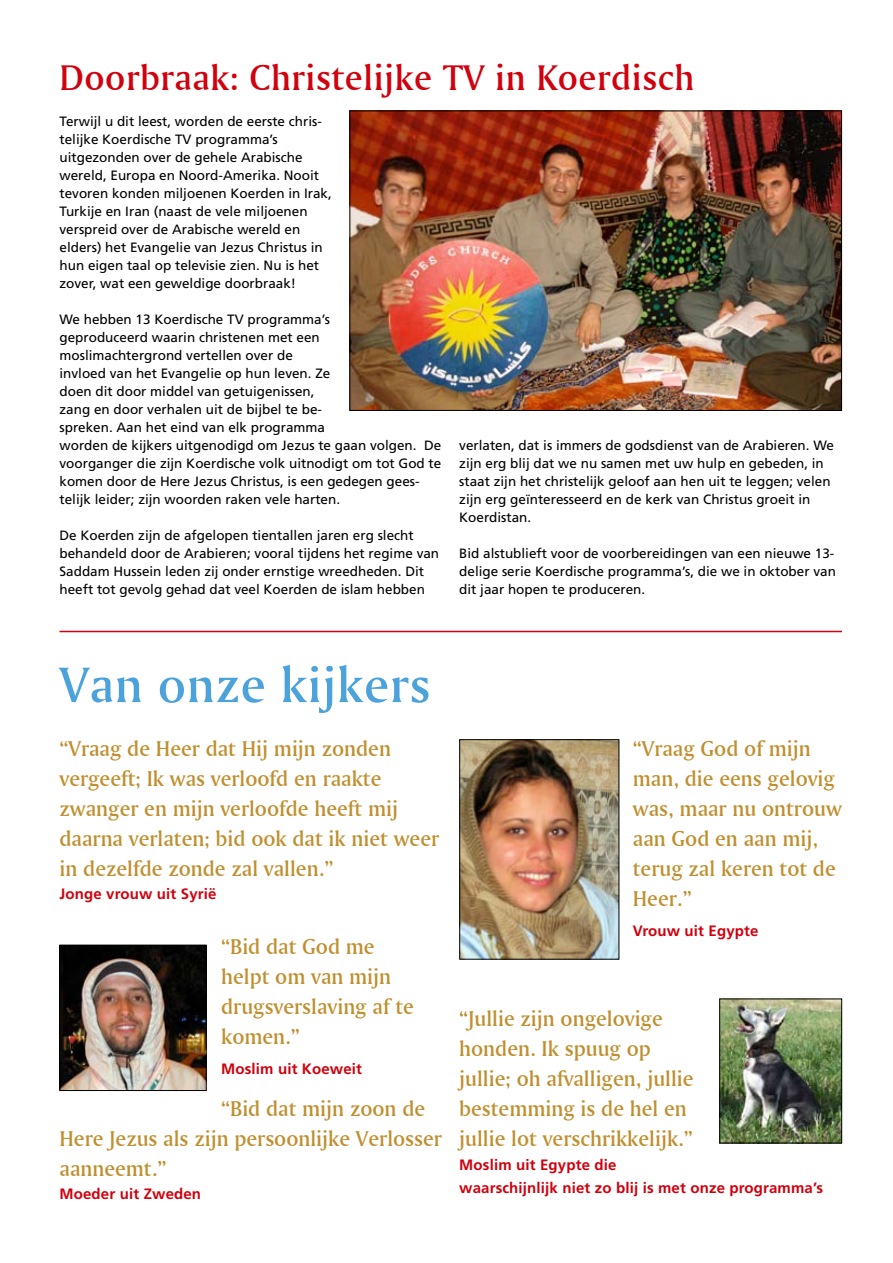
<style>
.page{position:relative;width:893px;height:1263px;background:#fff}
.page>*{position:absolute;margin:0;border:0;box-sizing:border-box;transform-origin:0 0}
.t1{font:52.5px "Amerigo BT Medium A";letter-spacing:.015em;color:#4ca3db}
.t2{font:37.5px "Amerigo BT Medium A";letter-spacing:.015em;color:#d1010e}
.t3{font:22.5px/30px "Amerigo BT Medium A";color:#c08f2f}
.t4{font:700 15px/22.5px "Frutiger";letter-spacing:.01em;color:#d1010e}
.t5{font:13.5px/18px "Frutiger";color:#000}
</style>
<div class="page">
<img style="left:351px;top:113px;width:489px;height:296px">
<div style="left:349px;top:111px;width:493px;height:300px;border:1px solid #000"></div>
<hr style="left:60px;top:631px;width:782px;height:1px;background:#d1010e">
<img style="left:461px;top:741px;width:156px;height:217px">
<div style="left:459px;top:739px;width:160px;height:221px;border:1px solid #000"></div>
<img style="left:62px;top:947px;width:142px;height:142px">
<div style="left:60px;top:945px;width:146px;height:146px;border:1px solid #000"></div>
<img style="left:721px;top:1001px;width:119px;height:140px">
<div style="left:719px;top:999px;width:123px;height:144px;border:1px solid #000"></div>
<h2 class="t2" style="left:60px;top:55px;width:636px">Doorbraak: Christelijke TV in Koerdisch</h2>
<p class="t5" style="left:60px;top:112px;width:274px">Terwijl u dit leest, worden de eerste chris&shy;telijke Koerdische TV programma’s uitgezonden over de gehele Arabische wereld, Europa en Noord-Amerika. Nooit tevoren konden miljoenen Koerden in Irak, Turkije en Iran (naast de vele miljoenen verspreid over de Arabische wereld en elders) het Evangelie van Jezus Christus in hun eigen taal op televisie zien. Nu is het zover, wat een geweldige doorbraak!</p>
<p class="t5" style="left:60px;top:310px;width:383px">We hebben 13 Koerdische TV programma’s<br>geproduceerd waarin christenen met een moslimachtergrond vertellen over de<br>invloed van het Evangelie op hun leven. Ze<br>doen dit door middel van getuigenissen,<br>zang en door verhalen uit de bijbel te be-<br>spreken. Aan het eind van elk programma<br>worden de kijkers uitgenodigd om Jezus te gaan volgen. De voorganger die zijn Koerdische volk uitnodigt om tot God te komen door de Here Jezus Christus, is een gedegen gees&shy;telijk leider; zijn woorden raken vele harten.</p>
<p class="t5" style="left:60px;top:526px;width:381px">De Koerden zijn de afgelopen tientallen jaren erg slecht behandeld door de Arabieren; vooral tijdens het regime van Saddam Hussein leden zij onder ernstige wreedheden. Dit heeft tot gevolg gehad dat veel Koerden de islam hebben</p>
<p class="t5" style="left:459px;top:436px;width:376px">verlaten, dat is immers de godsdienst van de Arabieren. We zijn erg blij dat we nu samen met uw hulp en gebeden, in staat zijn het christelijk geloof aan hen uit te leggen; velen zijn erg geïnteresseerd en de kerk van Christus groeit in Koerdistan.</p>
<p class="t5" style="left:459px;top:544px;width:378px;text-align:justify">Bid alstublieft voor de voorbereidingen van een nieuwe 13- delige serie Koerdische programma’s, die we in oktober van dit jaar hopen te produceren.</p>
<h1 class="t1" style="left:60px;top:653px;width:372px">Van onze kijkers</h1>
<h3 class="t3" style="left:60px;top:733px;width:381px">“Vraag de Heer dat Hij mijn zonden vergeeft; Ik was verloofd en raakte zwanger en mijn verloofde heeft mij daarna verlaten; bid ook dat ik niet weer in dezelfde zonde zal vallen.”</h3>
<p class="t4" style="left:60px;top:882px;width:158px">Jonge vrouw uit Syrië</p>
<h3 class="t3" style="left:221px;top:931px;width:194px">“Bid dat God me helpt om van mijn drugsverslaving af te komen.”</h3>
<p class="t4" style="left:221px;top:1057px;width:142px">Moslim uit Koeweit</p>
<h3 class="t3" style="left:60px;top:1093px;width:384px;text-indent:162px">“Bid dat mijn zoon de<br>Here Jezus als zijn persoonlijke Verlosser aanneemt.”</h3>
<p class="t4" style="left:60px;top:1182px;width:143px">Moeder uit Zweden</p>
<h3 class="t3" style="left:633px;top:733px;width:210px">“Vraag God of mijn man, die eens gelovig was, maar nu ontrouw aan God en aan mij, terug zal keren tot de<br>Heer.”</h3>
<p class="t4" style="left:633px;top:919px;width:127px">Vrouw uit Egypte</p>
<h3 class="t3" style="left:459px;top:1003px;width:236px">“Jullie zijn ongelovige honden. Ik spuug op jullie; oh afvalligen, jullie bestemming is de hel en jullie lot verschrikkelijk.”</h3>
<p class="t4" style="left:459px;top:1153px;width:365px">Moslim uit Egypte die<br>waarschijnlijk niet zo blij is met onze programma’s</p>
</div>
